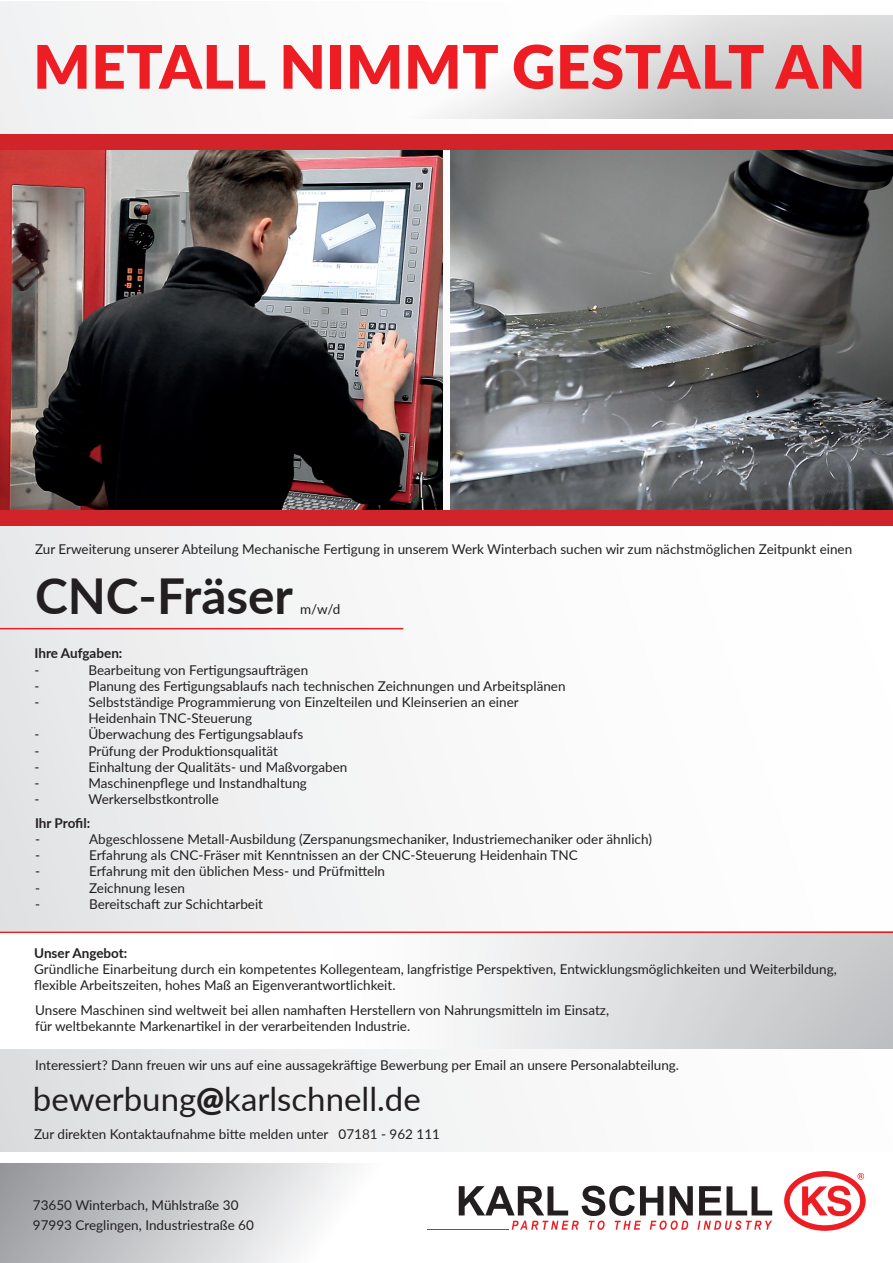
<style>
.page{position:relative;width:893px;height:1263px;background:#fff}
.page>*{position:absolute;margin:0;border:0;box-sizing:border-box;transform-origin:0 0}
.t1{font:900 60px "Lato";letter-spacing:.01em;color:#ee1d23}
.t2{font:700 49.5px "Lato";color:#231f20}
.t3{font:33px "Lato";color:#231f20}
.t4{font:13.5px/16.2px "Lato";color:#231f20}
.t5{font:700 13.5px "Lato";color:#231f20}
.s1{font-weight:900}
</style>
<div class="page">
<div style="left:0;top:2px;width:893px;height:1149px;background:linear-gradient(to right,#e8e8ea,#fff)"></div>
<hr style="left:0;top:628px;width:403px;height:1px;background:#ee1d23">
<div style="left:0;top:931px;width:893px;height:117px;background:linear-gradient(to right,#fff,#cccdcf)"></div>
<svg style="left:0;top:1163px;width:773px;height:100px"></svg>
<hr style="left:427px;top:1229px;width:81px;height:1px;background:#ee1d23">
<svg style="left:784px;top:1171px;width:82px;height:60px"></svg>
<svg style="left:459px;top:1186px;width:313px;height:44px"></svg>
<hr style="left:0;top:931px;width:893px;height:2px;background:#ee1d23">
<img style="left:0;top:150px;width:442px;height:361px">
<img style="left:450px;top:150px;width:443px;height:361px">
<div style="left:0;top:511px;width:893px;height:15px;background:#d1232a"></div>
<div style="left:0;top:135px;width:893px;height:15px;background:#d1232a"></div>
<svg style="left:109px;top:16px;width:784px;height:102px"></svg>
<h1 class="t1" style="left:33px;top:22px;width:834px">METALL NIMMT GESTALT AN</h1>
<p class="t4" style="left:35px;top:541px;width:819px">Zur Erweiterung unserer Abteilung Mechanische Fertigung in unserem Werk Winterbach suchen wir zum nächstmöglichen Zeitpunkt einen</p>
<h2 class="t2" style="left:35px;top:559px;width:259px">CNC-Fräser</h2>
<p class="t4" style="left:300px;top:600px;width:42px">m/w/d</p>
<p class="t5" style="left:34px;top:643px;width:89px">Ihre Aufgaben:</p>
<p class="t4" style="left:34px;top:661px;width:7px">-</p>
<p class="t4" style="left:88px;top:661px;width:221px">Bearbeitung von Fertigungsaufträgen</p>
<p class="t4" style="left:34px;top:677px;width:7px">-</p>
<p class="t4" style="left:88px;top:677px;width:479px">Planung des Fertigungsablaufs nach technischen Zeichnungen und Arbeitsplänen</p>
<p class="t4" style="left:34px;top:693px;width:7px">-</p>
<p class="t4" style="left:88px;top:693px;width:432px">Selbstständige Programmierung von Einzelteilen und Kleinserien an einer<br>Heidenhain TNC-Steuerung</p>
<p class="t4" style="left:34px;top:726px;width:7px">-</p>
<p class="t4" style="left:88px;top:726px;width:216px">Überwachung des Fertigungsablaufs</p>
<p class="t4" style="left:34px;top:742px;width:7px">-</p>
<p class="t4" style="left:88px;top:742px;width:191px">Prüfung der Produktionsqualität</p>
<p class="t4" style="left:34px;top:758px;width:7px">-</p>
<p class="t4" style="left:88px;top:758px;width:260px">Einhaltung der Qualitäts- und Maßvorgaben</p>
<p class="t4" style="left:34px;top:774px;width:7px">-</p>
<p class="t4" style="left:88px;top:774px;width:220px">Maschinenpflege und Instandhaltung</p>
<p class="t4" style="left:34px;top:790px;width:7px">-</p>
<p class="t4" style="left:88px;top:790px;width:132px">Werkerselbstkontrolle</p>
<p class="t5" style="left:35px;top:813px;width:57px">Ihr Profil:</p>
<p class="t4" style="left:35px;top:830px;width:7px">-</p>
<p class="t4" style="left:89px;top:830px;width:564px">Abgeschlossene Metall-Ausbildung (Zerspanungsmechaniker, Industriemechaniker oder ähnlich)</p>
<p class="t4" style="left:35px;top:846px;width:7px">-</p>
<p class="t4" style="left:89px;top:846px;width:490px">Erfahrung als CNC-Fräser mit Kenntnissen an der CNC-Steuerung Heidenhain TNC</p>
<p class="t4" style="left:35px;top:863px;width:7px">-</p>
<p class="t4" style="left:89px;top:863px;width:298px">Erfahrung mit den üblichen Mess- und Prüfmitteln</p>
<p class="t4" style="left:35px;top:879px;width:7px">-</p>
<p class="t4" style="left:89px;top:879px;width:98px">Zeichnung lesen</p>
<p class="t4" style="left:35px;top:895px;width:7px">-</p>
<p class="t4" style="left:89px;top:895px;width:176px">Bereitschaft zur Schichtarbeit</p>
<p class="t5" style="left:34px;top:943px;width:95px">Unser Angebot:</p>
<p class="t4" style="left:34px;top:960px;width:804px">Gründliche Einarbeitung durch ein kompetentes Kollegenteam, langfristige Perspektiven, Entwicklungsmöglichkeiten und Weiterbildung, flexible Arbeitszeiten, hohes Maß an Eigenverantwortlichkeit.</p>
<p class="t4" style="left:35px;top:1001px;width:575px">Unsere Maschinen sind weltweit bei allen namhaften Herstellern von Nahrungsmitteln im Einsatz, für weltbekannte Markenartikel in der verarbeitenden Industrie.</p>
<p class="t4" style="left:35px;top:1056px;width:646px">Interessiert? Dann freuen wir uns auf eine aussagekräftige Bewerbung per Email an unsere Personalabteilung.</p>
<h3 class="t3" style="left:33px;top:1075px;width:389px">bewerbung<span class="s1">@</span>karlschnell.de</h3>
<p class="t4" style="left:34px;top:1125px;width:408px">Zur direkten Kontaktaufnahme bitte melden unter 07181 - 962 111</p>
<p class="t4" style="left:33px;top:1194px;width:222px;line-height:20.2px">73650 Winterbach, Mühlstraße 30<br>97993 Creglingen, Industriestraße 60</p>
</div>
